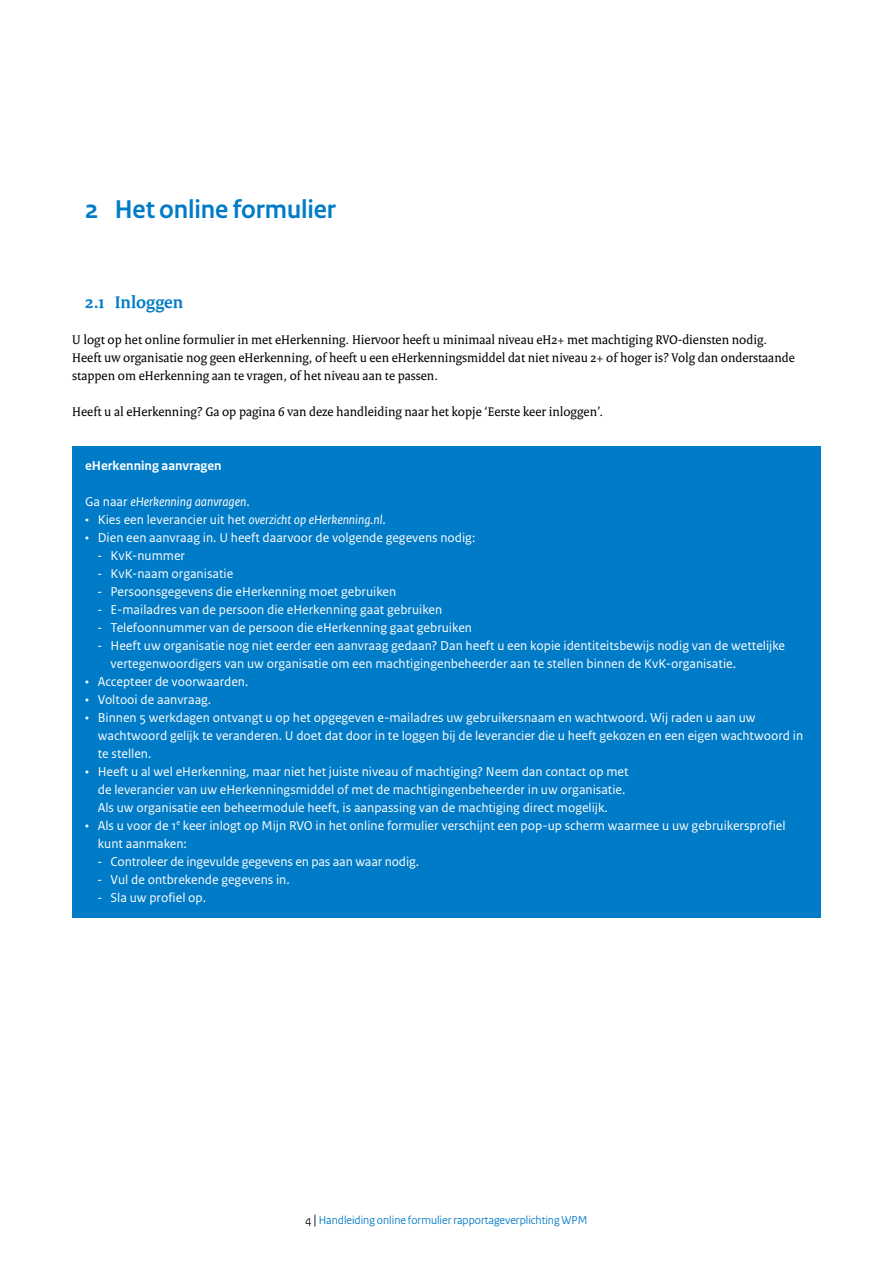
<style>
.page{position:relative;width:893px;height:1263px;background:#fff}
.page>*{position:absolute;margin:0;border:0;box-sizing:border-box;transform-origin:0 0}
.H2_RVO_Kop{font:700 27px "Rijksoverheid Sans Heading";letter-spacing:-.005em;color:#007bc7}
.H3_RVO_Paragraafkop{font:700 18px "Rijksoverheid Serif";color:#007bc7}
.t1{font:13.5px/18px "Rijksoverheid Sans Text Regular 2";color:#fff}
.P_RVO_Broodtekst{font:13.5px/18px "Rijksoverheid Serif";color:#000}
.P_RVO_Kader_Broodtekst{font:italic 13.5px "Rijksoverheid Sans Text";color:#fff}
.H4_subkop_kader{font:700 13.5px "Rijksoverheid Sans Text";color:#fff}
.t2{font:12px "Rijksoverheid Sans Heading";color:#007bc7}
.s1{font-family:"Rijksoverheid Sans Text Regular 2";font-style:normal}
.s2{font-family:"Rijksoverheid Sans Text";font-style:italic}
.s3{font-family:"Rijksoverheid Serif"}
.s4{color:#000}
.s5{font-size:14.25px;color:#000}
</style>
<div class="page">
<div style="left:72px;top:446px;width:749px;height:39px;background:#007bc7"></div>
<div style="left:72px;top:482px;width:749px;height:39px;background:#007bc7"></div>
<div style="left:72px;top:518px;width:749px;height:39px;background:#007bc7"></div>
<div style="left:72px;top:554px;width:749px;height:39px;background:#007bc7"></div>
<div style="left:72px;top:590px;width:749px;height:39px;background:#007bc7"></div>
<div style="left:72px;top:626px;width:749px;height:57px;background:#007bc7"></div>
<div style="left:72px;top:680px;width:749px;height:39px;background:#007bc7"></div>
<div style="left:72px;top:698px;width:749px;height:75px;background:#007bc7"></div>
<div style="left:72px;top:752px;width:749px;height:75px;background:#007bc7"></div>
<div style="left:72px;top:806px;width:749px;height:57px;background:#007bc7"></div>
<div style="left:72px;top:860px;width:749px;height:39px;background:#007bc7"></div>
<div style="left:72px;top:878px;width:749px;height:39px;background:#007bc7"></div>
<h2 class="H2_RVO_Kop" style="left:85px;top:194px;width:252px">2 Het online formulier</h2>
<h3 class="H3_RVO_Paragraafkop" style="left:85px;top:291px;width:100px">2.1 Inloggen</h3>
<p class="P_RVO_Broodtekst" style="left:72px;top:330px;width:696px">U logt op het online formulier in met eHerkenning. Hiervoor heeft u minimaal niveau eH2+ met machtiging RVO-diensten nodig.</p>
<p class="P_RVO_Broodtekst" style="left:72px;top:348px;width:724px">Heeft uw organisatie nog geen eHerkenning, of heeft u een eHerkenningsmiddel dat niet niveau 2+ of hoger is? Volg dan onderstaande stappen om eHerkenning aan te vragen, of het niveau aan te passen.</p>
<p class="P_RVO_Broodtekst" style="left:72px;top:402px;width:532px">Heeft u al eHerkenning? Ga op pagina 6 van deze handleiding naar het kopje ‘Eerste keer inloggen’.</p>
<h4 class="H4_subkop_kader" style="left:85px;top:458px;width:138px">eHerkenning aanvragen</h4>
<p class="P_RVO_Kader_Broodtekst" style="left:85px;top:494px;width:166px"><span class="s1">Ga naar</span> eHerkenning aanvragen<span class="s1">.</span></p>
<p class="t1" style="left:85px;top:511px;width:302px">• Kies een leverancier uit het <span class="s2">overzicht op eHerkenning.nl</span>.</p>
<p class="t1" style="left:85px;top:529px;width:392px">• Dien een aanvraag in. U heeft daarvoor de volgende gegevens nodig:</p>
<p class="t1" style="left:98px;top:547px;width:89px"><span class="s3">-</span> KvK-nummer</p>
<p class="t1" style="left:98px;top:565px;width:137px"><span class="s3">-</span> KvK-naam organisatie</p>
<p class="t1" style="left:98px;top:583px;width:300px"><span class="s3">-</span> Persoonsgegevens die eHerkenning moet gebruiken</p>
<p class="t1" style="left:98px;top:601px;width:346px"><span class="s3">-</span> E-mailadres van de persoon die eHerkenning gaat gebruiken</p>
<p class="t1" style="left:98px;top:619px;width:376px"><span class="s3">-</span> Telefoonnummer van de persoon die eHerkenning gaat gebruiken</p>
<p class="t1" style="left:111px;top:637px;width:676px;text-indent:-13px"><span class="s3">-</span> Heeft uw organisatie nog niet eerder een aanvraag gedaan? Dan heeft u een kopie identiteitsbewijs nodig van de wettelijke vertegenwoordigers van uw organisatie om een machtigingenbeheerder aan te stellen binnen de KvK-organisatie.</p>
<p class="t1" style="left:85px;top:673px;width:165px">• Accepteer de voorwaarden.</p>
<p class="t1" style="left:85px;top:691px;width:128px">• Voltooi de aanvraag.</p>
<p class="t1" style="left:98px;top:709px;width:707px;text-indent:-13px">• Binnen 5 werkdagen ontvangt u op het opgegeven e-mailadres uw gebruikersnaam en wachtwoord. Wij raden u aan uw wachtwoord gelijk te veranderen. U doet dat door in te loggen bij de leverancier die u heeft gekozen en een eigen wachtwoord in te stellen.</p>
<p class="t1" style="left:98px;top:763px;width:532px;text-indent:-13px">• Heeft u al wel eHerkenning, maar niet het juiste niveau of machtiging? Neem dan contact op met de leverancier van uw eHerkenningsmiddel of met de machtigingenbeheerder in uw organisatie.<br>Als uw organisatie een beheermodule heeft, is aanpassing van de machtiging direct mogelijk.</p>
<p class="t1" style="left:98px;top:817px;width:689px;text-indent:-13px">• Als u voor de 1<sup>e</sup> keer inlogt op Mijn RVO in het online formulier verschijnt een pop-up scherm waarmee u uw gebruikersprofiel kunt aanmaken:</p>
<p class="t1" style="left:98px;top:853px;width:323px"><span class="s3">-</span> Controleer de ingevulde gegevens en pas aan waar nodig.</p>
<p class="t1" style="left:98px;top:871px;width:193px"><span class="s3">-</span> Vul de ontbrekende gegevens in.</p>
<p class="t1" style="left:98px;top:889px;width:110px"><span class="s3">-</span> Sla uw profiel op.</p>
<p class="t2" style="left:306px;top:1213px;width:283px"><span class="s4">4</span> <span class="s5">|</span> Handleiding online formulier rapportageverplichting WPM</p>
</div>
